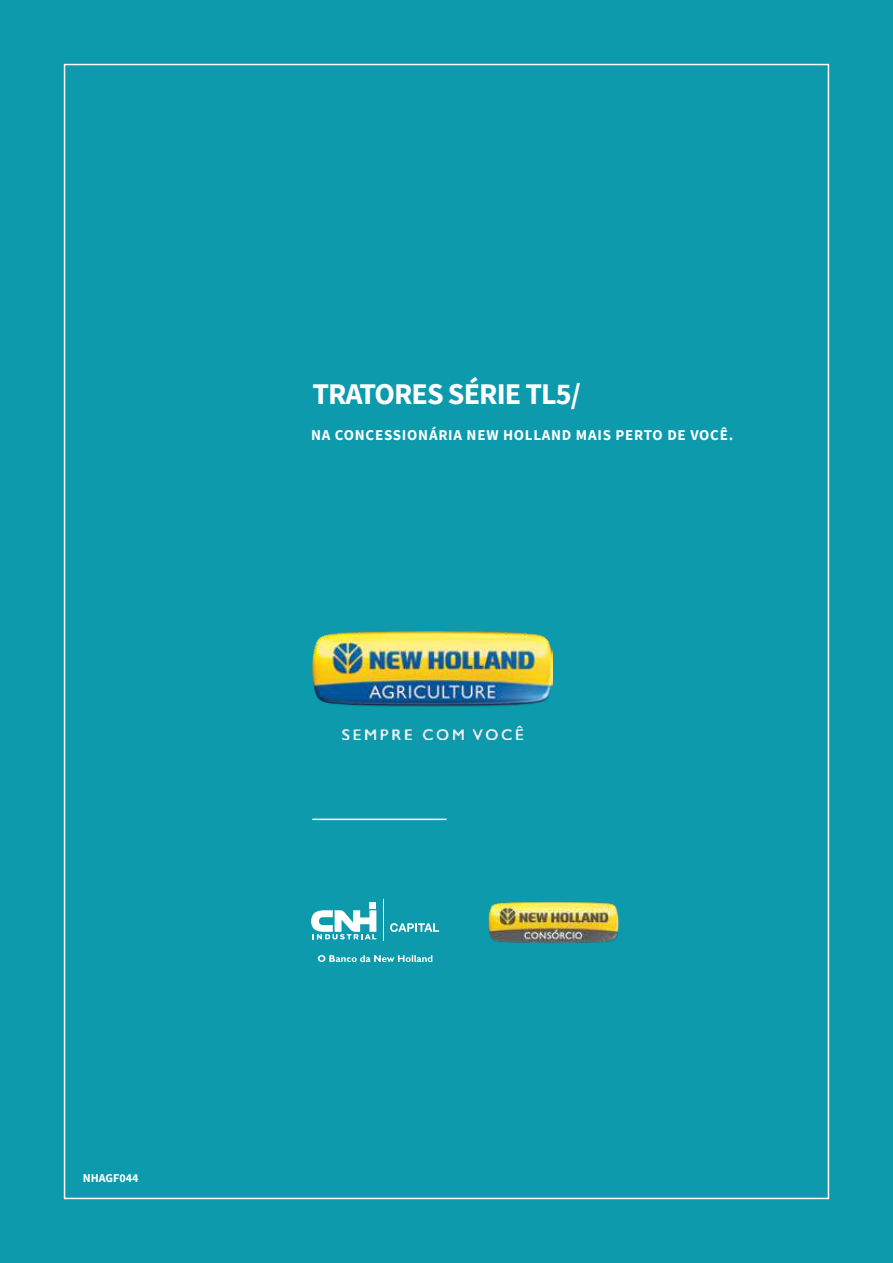
<style>
.page{position:relative;width:893px;height:1263px;background:#0c9aac}
.page>*{position:absolute;margin:0;border:0;box-sizing:border-box;transform-origin:0 0}
.t1{font:700 30px "Source Sans Pro";letter-spacing:-.03em;color:#fff}
.t2{font:700 15px "Source Sans Pro";letter-spacing:.05em;color:#fff}
.t3{font:700 12px "Source Sans Pro";color:#fff}
</style>
<div class="page">
<img style="left:312px;top:631px;width:241px;height:108px">
<img style="left:488px;top:901px;width:131px;height:42px">
<div style="left:369px;top:901px;width:7px;height:7px;background:#fff"></div>
<svg style="left:311px;top:910px;width:65px;height:29px"></svg>
<svg style="left:390px;top:923px;width:49px;height:9px"></svg>
<hr style="left:383px;top:899px;width:1px;height:42px;background:#fff">
<svg style="left:318px;top:955px;width:114px;height:7px"></svg>
<hr style="left:312px;top:819px;width:134px;height:1px;background:#fff">
<h1 class="t1" style="left:312px;top:374px;width:270px">TRATORES SÉRIE TL5/</h1>
<p class="t2" style="left:311px;top:425px;width:424px">NA CONCESSIONÁRIA NEW HOLLAND MAIS PERTO DE VOCÊ.</p>
<p class="t3" style="left:83px;top:1170px;width:57px">NHAGF044</p>
</div>
